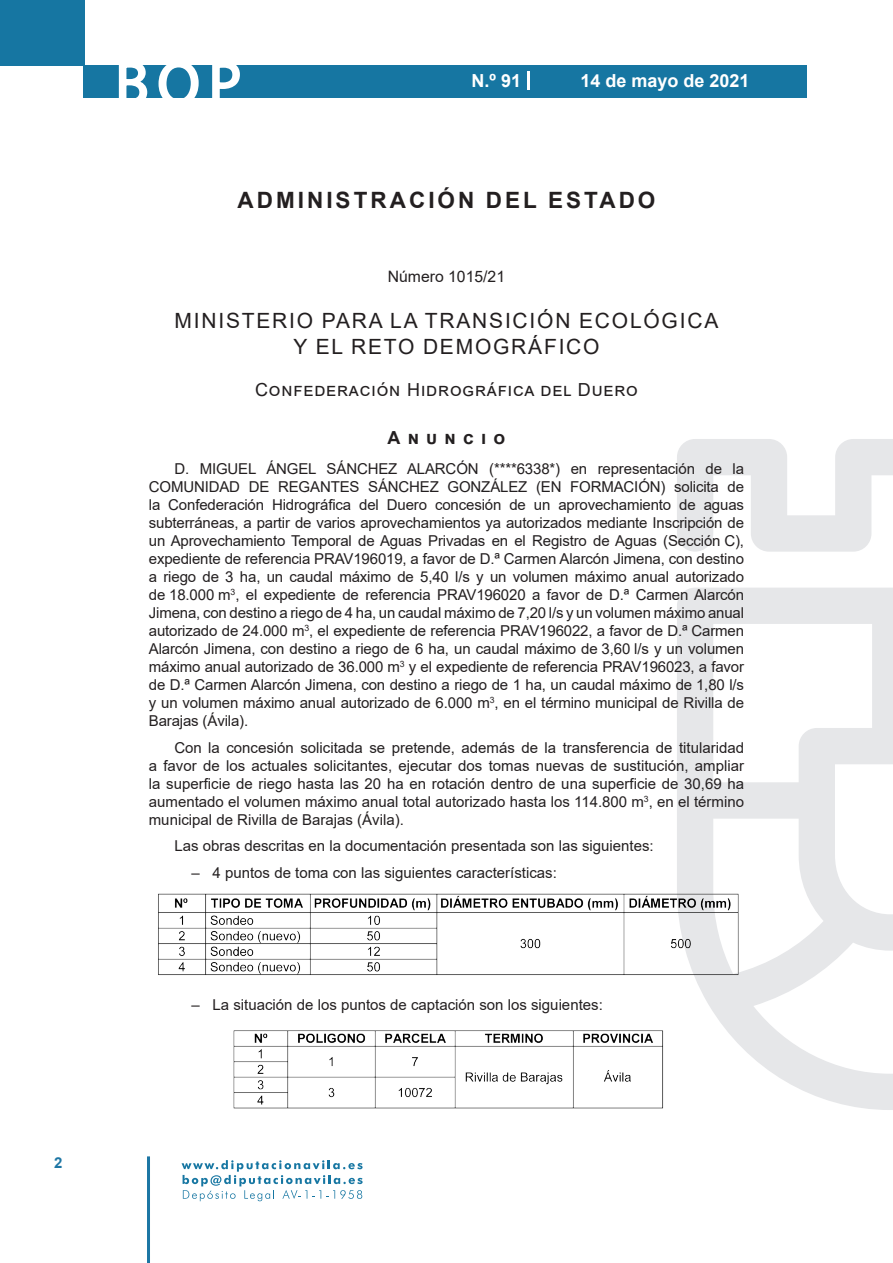
<style>
.page{position:relative;width:893px;height:1263px;background:#fff}
.page>*{position:absolute;margin:0;border:0;box-sizing:border-box;transform-origin:0 0}
.t1{font:500 61.5px "Avant Garde";color:#fff}
.t2{font:700 22.5px "Arial";letter-spacing:.135em;color:#231f20}
.t3{font:21px/25.2px "Arial";letter-spacing:.085em;color:#231f20;text-align:center}
.t4{font:18px "Arial";letter-spacing:.05em;color:#231f20}
.t5{font:700 18px "Arial";color:#fff}
.t6{font:700 18px "Arial";letter-spacing:.4em;color:#231f20}
.t7{font:15.75px "Arial";color:#231f20}
.t8{font:15px/18px "Arial";color:#231f20;text-align:justify}
.t9{font:700 15px "Arial";color:#1d76a4}
</style>
<div class="page">
<div style="left:0;top:0;width:85px;height:65px;background:#1676a2"></div>
<div style="left:84px;top:65px;width:723px;height:33px;background:#1676a2"></div>
<svg style="left:118px;top:65px;width:30px;height:33px"></svg>
<svg style="left:158px;top:65px;width:41px;height:33px"></svg>
<svg style="left:212px;top:65px;width:28px;height:33px"></svg>
<svg style="left:182px;top:1160px;width:181px;height:41px"></svg>
<hr style="left:147px;top:1156px;width:3px;height:107px;background:#1d76a4">
<svg style="left:528px;top:71px;width:2px;height:19px"></svg>
<svg style="left:677px;top:439px;width:216px;height:671px"></svg>
<img style="left:158px;top:891px;width:587px;height:97px">
<img style="left:233px;top:1022px;width:512px;height:88px">
<p class="t9" style="left:54px;top:1152px;width:10px">2</p>
<h1 class="t1" style="left:115px;top:46px;width:128px">BOP</h1>
<p class="t5" style="left:472px;top:68px;width:51px">N.º 91</p>
<p class="t5" style="left:580px;top:68px;width:171px">14 de mayo de 2021</p>
<h2 class="t2" style="left:237px;top:184px;width:419px">ADMINISTRACIÓN DEL ESTADO</h2>
<p class="t7" style="left:388px;top:266px;width:119px">Número 1015/21</p>
<h3 class="t3" style="left:175px;top:308px;width:545px">MINISTERIO PARA LA TRANSICIÓN ECOLÓGICA<br>Y EL RETO DEMOGRÁFICO</h3>
<p class="t4" style="left:255px;top:378px;width:384px">Confederación Hidrográfica del Duero</p>
<p class="t6" style="left:388px;top:425px;width:119px">Anuncio</p>
<p class="t8" style="left:149px;top:460px;width:597px;text-indent:26px">D. MIGUEL ÁNGEL SÁNCHEZ ALARCÓN (****6338*) en representación de la COMUNIDAD DE REGANTES SÁNCHEZ GONZÁLEZ (EN FORMACIÓN) solicita de la Confederación Hidrográfica del Duero concesión de un aprovechamiento de aguas subterráneas, a partir de varios aprovechamientos ya autorizados mediante Inscripción de un Aprovechamiento Temporal de Aguas Privadas en el Registro de Aguas (Sección C), expediente de referencia PRAV196019, a favor de D.ª Carmen Alarcón Jimena, con destino a riego de 3 ha, un caudal máximo de 5,40 l/s y un volumen máximo anual autorizado de 18.000 m<sup>3</sup>, el expediente de referencia PRAV196020 a favor de D.ª Carmen Alarcón Jimena, con destino a riego de 4 ha, un caudal máximo de 7,20 l/s y un volumen máximo anual autorizado de 24.000 m<sup>3</sup>, el expediente de referencia PRAV196022, a favor de D.ª Carmen Alarcón Jimena, con destino a riego de 6 ha, un caudal máximo de 3,60 l/s y un volumen máximo anual autorizado de 36.000 m<sup>3</sup> y el expediente de referencia PRAV196023, a favor de D.ª Carmen Alarcón Jimena, con destino a riego de 1 ha, un caudal máximo de 1,80 l/s y un volumen máximo anual autorizado de 6.000 m<sup>3</sup>, en el término municipal de Rivilla de Barajas (Ávila).</p>
<p class="t8" style="left:149px;top:738px;width:597px;text-indent:26px">Con la concesión solicitada se pretende, además de la transferencia de titularidad a favor de los actuales solicitantes, ejecutar dos tomas nuevas de sustitución, ampliar la superficie de riego hasta las 20 ha en rotación dentro de una superficie de 30,69 ha aumentado el volumen máximo anual total autorizado hasta los 114.800 m<sup>3</sup>, en el término municipal de Rivilla de Barajas (Ávila).</p>
<p class="t8" style="left:174px;top:837px;width:481px">Las obras descritas en la documentación presentada son las siguientes:</p>
<p class="t8" style="left:191px;top:863px;width:367px">– 4 puntos de toma con las siguientes características:</p>
<p class="t8" style="left:191px;top:996px;width:413px">– La situación de los puntos de captación son los siguientes:</p>
</div>
